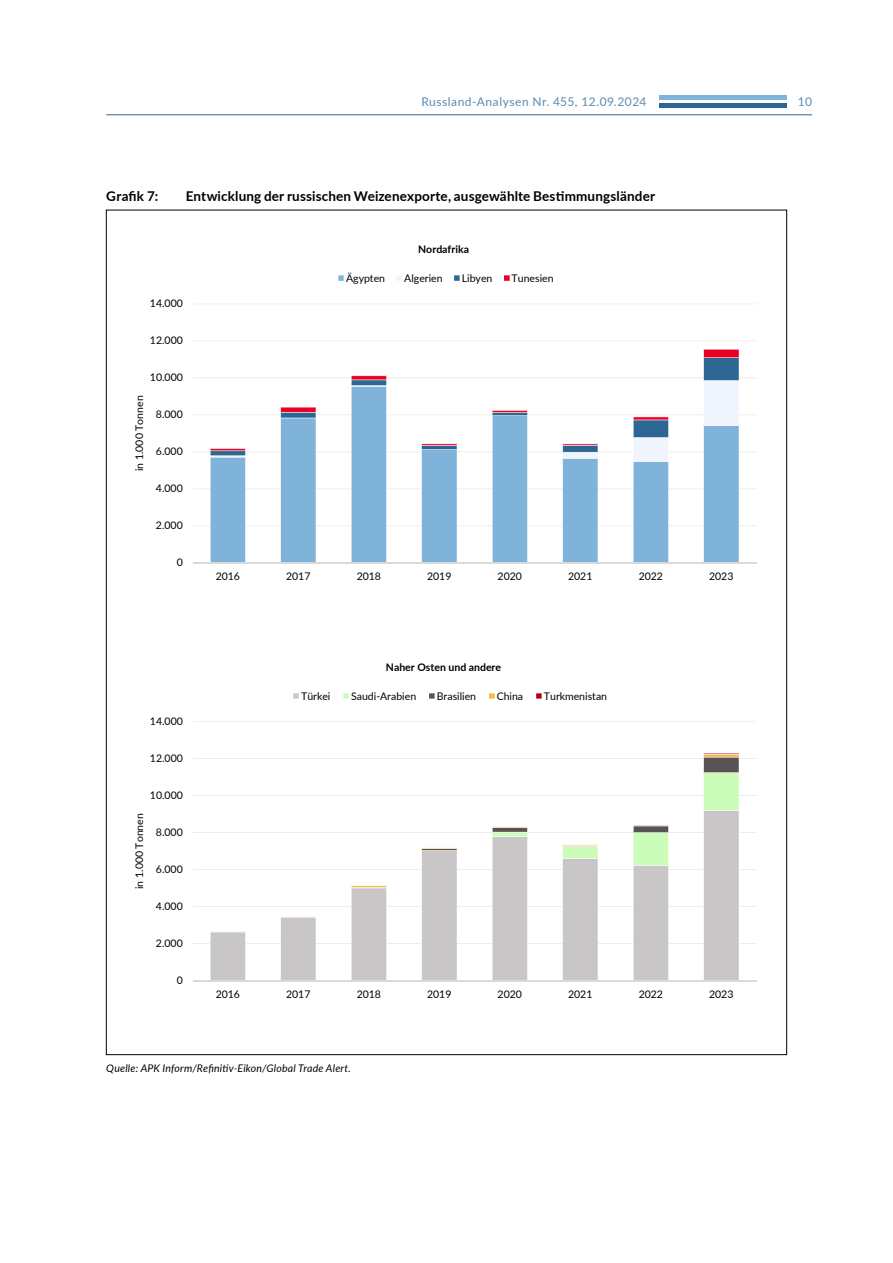
<style>
.page{position:relative;width:893px;height:1263px;background:#fff}
.page>*{position:absolute;margin:0;border:0;box-sizing:border-box;transform-origin:0 0}
.Ueberschrift_Tabelle{font:700 13.5px "Lato";letter-spacing:.01em;color:#000}
.t1{font:12px "Lato";letter-spacing:.045em;color:#5d8aad}
.t2{font:10.5px "Lato";color:#000}
.Quelle_Tabelle_Grafik{font:italic 10.5px "Lato";letter-spacing:.02em;color:#000}
.t3{font:700 10.5px "Lato";color:#000}
</style>
<div class="page">
<div style="left:659px;top:103px;width:128px;height:5px;background:#2c6794"></div>
<hr style="left:659px;top:96px;width:128px;height:4px;background:#80b3d9">
<hr style="left:106px;top:114px;width:706px;height:1px;background:#2c6794">
<hr style="left:193px;top:526px;width:564px;height:1px;background:#d9d9d9">
<hr style="left:193px;top:489px;width:564px;height:1px;background:#d9d9d9">
<hr style="left:193px;top:452px;width:564px;height:1px;background:#d9d9d9">
<hr style="left:193px;top:415px;width:564px;height:1px;background:#d9d9d9">
<hr style="left:193px;top:378px;width:564px;height:1px;background:#d9d9d9">
<hr style="left:193px;top:341px;width:564px;height:1px;background:#d9d9d9">
<hr style="left:193px;top:304px;width:564px;height:1px;background:#d9d9d9">
<svg style="left:210px;top:462px;width:529px;height:100px;fill:#80b3d9"></svg>
<svg style="left:210px;top:456px;width:529px;height:6px"></svg>
<svg style="left:210px;top:451px;width:529px;height:5px"></svg>
<svg style="left:210px;top:349px;width:529px;height:102px"></svg>
<hr style="left:193px;top:562px;width:564px;height:1px;background:#d9d9d9">
<svg style="left:338px;top:275px;width:6px;height:6px"></svg>
<svg style="left:397px;top:276px;width:5px;height:5px"></svg>
<svg style="left:454px;top:275px;width:6px;height:6px"></svg>
<svg style="left:504px;top:275px;width:5px;height:6px"></svg>
<hr style="left:193px;top:943px;width:564px;height:1px;background:#d9d9d9">
<hr style="left:193px;top:906px;width:564px;height:1px;background:#d9d9d9">
<hr style="left:193px;top:869px;width:564px;height:1px;background:#d9d9d9">
<hr style="left:193px;top:832px;width:564px;height:1px;background:#d9d9d9">
<hr style="left:193px;top:795px;width:564px;height:1px;background:#d9d9d9">
<hr style="left:193px;top:758px;width:564px;height:1px;background:#d9d9d9">
<hr style="left:193px;top:722px;width:564px;height:1px;background:#d9d9d9">
<svg style="left:210px;top:932px;width:529px;height:48px;fill:#c8c6c6"></svg>
<hr style="left:210px;top:932px;width:35px;height:1px;background:#b00019">
<svg style="left:210px;top:753px;width:529px;height:179px"></svg>
<hr style="left:193px;top:980px;width:564px;height:1px;background:#d9d9d9">
<svg style="left:293px;top:693px;width:6px;height:6px"></svg>
<svg style="left:343px;top:693px;width:6px;height:6px"></svg>
<svg style="left:429px;top:693px;width:6px;height:6px"></svg>
<svg style="left:489px;top:693px;width:6px;height:6px"></svg>
<svg style="left:536px;top:693px;width:6px;height:6px"></svg>
<p class="t1" style="left:421px;top:93px;width:226px">Russland-Analysen Nr. 455, 12.09.2024</p>
<p class="t1" style="left:798px;top:93px;width:16px">10</p>
<p class="Ueberschrift_Tabelle" style="left:106px;top:187px;width:53px">Grafik 7:</p>
<p class="Ueberschrift_Tabelle" style="left:186px;top:187px;width:471px">Entwicklung der russischen Weizenexporte, ausgewählte Bestimmungsländer</p>
<p class="t3" style="left:418px;top:242px;width:52px">Nordafrika</p>
<p class="t2" style="left:150px;top:296px;width:34px">14.000</p>
<p class="t2" style="left:150px;top:333px;width:34px">12.000</p>
<p class="t2" style="left:150px;top:370px;width:34px">10.000</p>
<p class="t2" style="left:132px;top:471px;width:77px;rotate:-90deg">in 1.000 Tonnen</p>
<p class="t2" style="left:156px;top:407px;width:28px">8.000</p>
<p class="t2" style="left:156px;top:444px;width:28px">6.000</p>
<p class="t2" style="left:156px;top:481px;width:28px">4.000</p>
<p class="t2" style="left:156px;top:518px;width:28px">2.000</p>
<p class="t2" style="left:177px;top:555px;width:8px">0</p>
<p class="t2" style="left:150px;top:714px;width:34px">14.000</p>
<p class="t2" style="left:150px;top:751px;width:34px">12.000</p>
<p class="t2" style="left:150px;top:788px;width:34px">10.000</p>
<p class="t2" style="left:132px;top:889px;width:77px;rotate:-90deg">in 1.000 Tonnen</p>
<p class="t2" style="left:156px;top:825px;width:28px">8.000</p>
<p class="t2" style="left:156px;top:862px;width:28px">6.000</p>
<p class="t2" style="left:156px;top:899px;width:28px">4.000</p>
<p class="t2" style="left:156px;top:936px;width:28px">2.000</p>
<p class="t2" style="left:177px;top:973px;width:8px">0</p>
<p class="t2" style="left:346px;top:270px;width:41px">Ägypten</p>
<p class="t2" style="left:404px;top:270px;width:40px">Algerien</p>
<p class="t2" style="left:462px;top:270px;width:32px">Libyen</p>
<p class="t2" style="left:512px;top:270px;width:43px">Tunesien</p>
<p class="t2" style="left:216px;top:569px;width:26px">2016</p>
<p class="t2" style="left:286px;top:569px;width:26px">2017</p>
<p class="t2" style="left:357px;top:569px;width:26px">2018</p>
<p class="t2" style="left:427px;top:569px;width:26px">2019</p>
<p class="t2" style="left:498px;top:569px;width:26px">2020</p>
<p class="t2" style="left:568px;top:569px;width:26px">2021</p>
<p class="t2" style="left:639px;top:569px;width:26px">2022</p>
<p class="t2" style="left:709px;top:569px;width:26px">2023</p>
<p class="t3" style="left:386px;top:659px;width:117px">Naher Osten und andere</p>
<p class="t2" style="left:301px;top:688px;width:31px">Türkei</p>
<p class="t2" style="left:351px;top:688px;width:67px">Saudi‐Arabien</p>
<p class="t2" style="left:437px;top:688px;width:41px">Brasilien</p>
<p class="t2" style="left:497px;top:688px;width:28px">China</p>
<p class="t2" style="left:544px;top:688px;width:65px">Turkmenistan</p>
<p class="t2" style="left:216px;top:986px;width:26px">2016</p>
<p class="t2" style="left:286px;top:986px;width:26px">2017</p>
<p class="t2" style="left:357px;top:986px;width:26px">2018</p>
<p class="t2" style="left:427px;top:986px;width:26px">2019</p>
<p class="t2" style="left:498px;top:986px;width:26px">2020</p>
<p class="t2" style="left:568px;top:986px;width:26px">2021</p>
<p class="t2" style="left:639px;top:986px;width:26px">2022</p>
<p class="t2" style="left:709px;top:986px;width:26px">2023</p>
<p class="Quelle_Tabelle_Grafik" style="left:106px;top:1060px;width:246px">Quelle: APK Inform/Refinitiv-Eikon/Global Trade Alert.</p>
</div>
